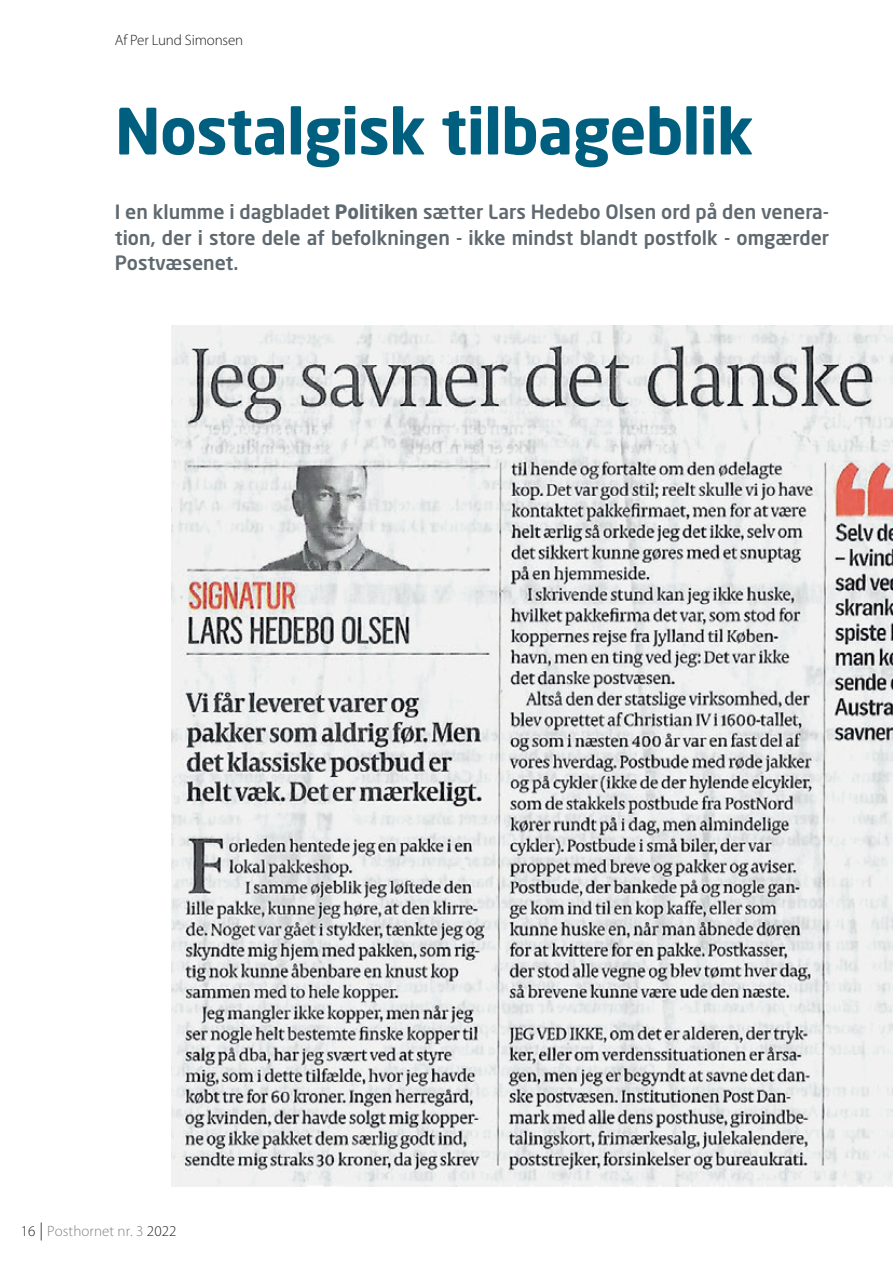
<style>
.page{position:relative;width:893px;height:1263px;background:#fff}
.page>*{position:absolute;margin:0;border:0;box-sizing:border-box;transform-origin:0 0}
.t1{font:700 63px "Neo Sans Pro";letter-spacing:-.015em;color:#005f7f}
.t2{font:500 19.5px/25.5px "Neo Sans Pro";color:#5f696f;text-align:justify}
.t3{font:300 15px "Myriad Pro";letter-spacing:.005em;color:#808285}
.t4{font:300 15px "Myriad Pro";letter-spacing:-.01em;color:#231f20}
.s1{font-weight:700}
.s2{color:#231f20}
.s3{font-size:18px;color:#231f20}
</style>
<div class="page">
<img style="left:171px;top:326px;width:722px;height:860px">
<p class="t4" style="left:115px;top:32px;width:130px">Af Per Lund Simonsen</p>
<h1 class="t1" style="left:115px;top:91px;width:641px">Nostalgisk tilbageblik</h1>
<p class="t2" style="left:115px;top:199px;width:716px">I en klumme i dagbladet <span class="s1">Politiken</span> sætter Lars Hedebo Olsen ord på den venera&shy;tion, der i store dele af befolkningen - ikke mindst blandt postfolk - omgærder Postvæsenet.</p>
<p class="t3" style="left:21px;top:1223px;width:157px"><span class="s2">16</span> <span class="s3">|</span> Posthornet nr. 3 <span class="s2">2022</span></p>
</div>
